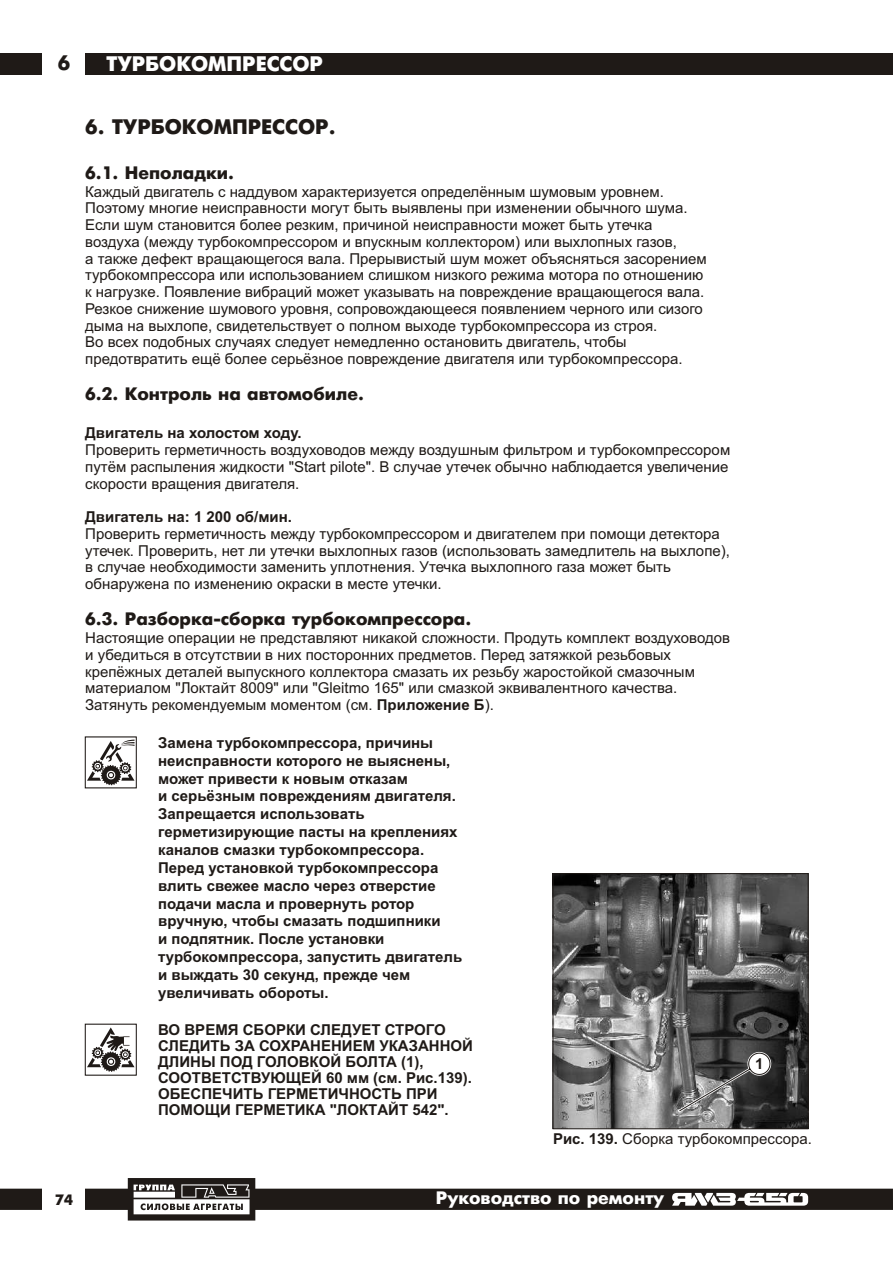
<style>
.page{position:relative;width:893px;height:1263px;background:#fff}
.page>*{position:absolute;margin:0;border:0;box-sizing:border-box;transform-origin:0 0}
.t1{font:700 21px "Futuris";color:#1f1a17}
.t2{font:700 21px "Futuris";color:#fff}
.t3{font:700 18px "Futuris";color:#1f1a17}
.t4{font:700 18px "Futuris";color:#fff}
.t5{font:15px/16.8px "Arial";color:#1f1a17}
.t6{font:700 15px/17.9px "Arial";color:#1f1a17}
.t7{font:700 15px "Futuris";color:#1f1a17}
.s1{font-weight:700}
</style>
<div class="page">
<img style="left:555px;top:875px;width:252px;height:252px">
<svg style="left:87px;top:739px;width:48px;height:47px"></svg>
<svg style="left:87px;top:1027px;width:48px;height:45px"></svg>
<div style="left:553px;top:873px;width:256px;height:256px;border:1px solid #1f1a17"></div>
<svg style="left:678px;top:1050px;width:95px;height:62px"></svg>
<div style="left:0;top:1189px;width:893px;height:21px;background:#1f1a17"></div>
<svg style="left:128px;top:1178px;width:127px;height:42px"></svg>
<svg style="left:672px;top:1193px;width:136px;height:13px"></svg>
<div style="left:43px;top:1185px;width:42px;height:28px;background:#fff"></div>
<div style="left:0;top:53px;width:893px;height:21px;background:#1f1a17"></div>
<div style="left:43px;top:51px;width:42px;height:26px;background:#fff"></div>
<div style="left:85px;top:736px;width:52px;height:52px;border:1px solid #1f1a17"></div>
<div style="left:85px;top:1024px;width:52px;height:51px;border:1px solid #1f1a17"></div>
<h1 class="t1" style="left:58px;top:55px;width:14px">6</h1>
<h1 class="t2" style="left:107px;top:56px;width:218px">ТУРБОКОМПРЕССОР</h1>
<h1 class="t1" style="left:85px;top:119px;width:252px">6. ТУРБОКОМПРЕССОР.</h1>
<p class="t3" style="left:85px;top:166px;width:150px">6.1. Неполадки.</p>
<p class="t5" style="left:85px;top:184px;width:623px">Каждый двигатель с наддувом характеризуется определённым шумовым уровнем.<br>Поэтому многие неисправности могут быть выявлены при изменении обычного шума.<br>Если шум становится более резким, причиной неисправности может быть утечка воздуха (между турбокомпрессором и впускным коллектором) или выхлопных газов,<br>а также дефект вращающегося вала. Прерывистый шум может объясняться засорением турбокомпрессора или использованием слишком низкого режима мотора по отношению к нагрузке. Появление вибраций может указывать на повреждение вращающегося вала.<br>Резкое снижение шумового уровня, сопровождающееся появлением черного или сизого дыма на выхлопе, свидетельствует о полном выходе турбокомпрессора из строя.<br>Во всех подобных случаях следует немедленно остановить двигатель, чтобы предотвратить ещё более серьёзное повреждение двигателя или турбокомпрессора.</p>
<p class="t3" style="left:85px;top:387px;width:280px">6.2. Контроль на автомобиле.</p>
<p class="t6" style="left:85px;top:425px;width:218px">Двигатель на холостом ходу.</p>
<p class="t5" style="left:85px;top:443px;width:647px">Проверить герметичность воздуховодов между воздушным фильтром и турбокомпрессором путём распыления жидкости "Start pilote". В случае утечек обычно наблюдается увеличение скорости вращения двигателя.</p>
<p class="t6" style="left:85px;top:509px;width:208px">Двигатель на: 1 200 об/мин.</p>
<p class="t5" style="left:85px;top:527px;width:646px">Проверить герметичность между турбокомпрессором и двигателем при помощи детектора утечек. Проверить, нет ли утечки выхлопных газов (использовать замедлитель на выхлопе), в случае необходимости заменить уплотнения. Утечка выхлопного газа может быть обнаружена по изменению окраски в месте утечки.</p>
<p class="t3" style="left:85px;top:612px;width:388px">6.3. Разборка-сборка турбокомпрессора.</p>
<p class="t5" style="left:85px;top:631px;width:646px">Настоящие операции не представляют никакой сложности. Продуть комплект воздуховодов и убедиться в отсутствии в них посторонних предметов. Перед затяжкой резьбовых крепёжных деталей выпускного коллектора смазать их резьбу жаростойкой смазочным материалом "Локтайт 8009" или "Gleitmo 165" или смазкой эквивалентного качества.<br>Затянуть рекомендуемым моментом (см. <span class="s1">Приложение Б</span>).</p>
<p class="t6" style="left:158px;top:735px;width:306px">Замена турбокомпрессора, причины неисправности которого не выяснены, может привести к новым отказам<br>и серьёзным повреждениям двигателя.<br>Запрещается использовать герметизирующие пасты на креплениях каналов смазки турбокомпрессора.<br>Перед установкой турбокомпрессора влить свежее масло через отверстие подачи масла и провернуть ротор вручную, чтобы смазать подшипники<br>и подпятник. После установки турбокомпрессора, запустить двигатель и выждать 30 секунд, прежде чем увеличивать обороты.</p>
<p class="t6" style="left:158px;top:1023px;width:316px;line-height:16px">ВО ВРЕМЯ СБОРКИ СЛЕДУЕТ СТРОГО<br>СЛЕДИТЬ ЗА СОХРАНЕНИЕМ УКАЗАННОЙ<br>ДЛИНЫ ПОД ГОЛОВКОЙ БОЛТА (1),<br>СООТВЕТСТВУЮЩЕЙ 60 мм (см. Рис.139).<br>ОБЕСПЕЧИТЬ ГЕРМЕТИЧНОСТЬ ПРИ<br>ПОМОЩИ ГЕРМЕТИКА "ЛОКТАЙТ 542".</p>
<p class="t5" style="left:553px;top:1131px;width:260px"><span class="s1">Рис. 139.</span> Сборка турбокомпрессора.</p>
<p class="t6" style="left:755px;top:1056px;width:10px">1</p>
<p class="t7" style="left:55px;top:1193px;width:19px">74</p>
<p class="t4" style="left:436px;top:1190px;width:230px">Руководство по ремонту</p>
</div>
